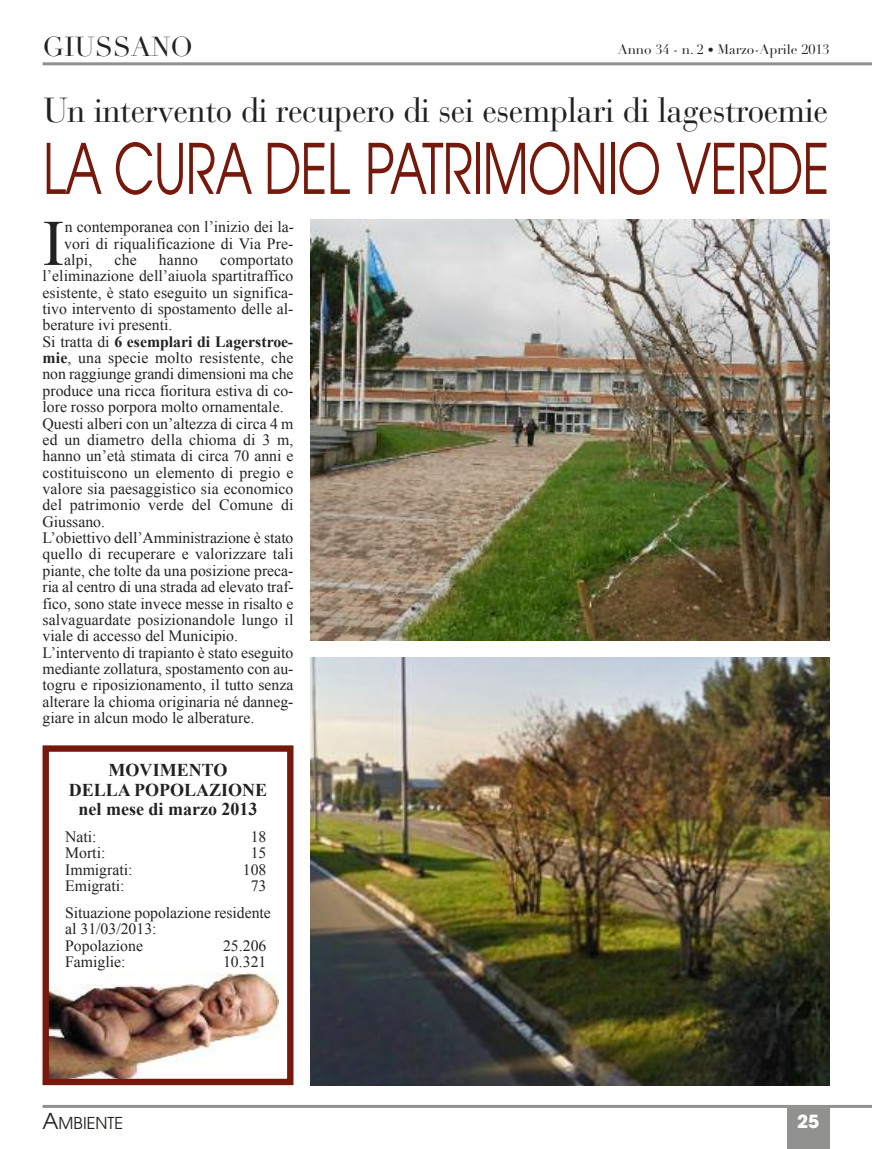
<style>
.page{position:relative;width:872px;height:1149px;background:#fff}
.page>*{position:absolute;margin:0;border:0;box-sizing:border-box;transform-origin:0 0}
.t1{font:69px "Avant Garde";letter-spacing:-.02em;color:#76180b;scale:.73 1}
.t2{font:65.1px "Times New Roman";color:#222221}
.t3{font:34.5px "Bauer Bodoni";letter-spacing:-.01em;color:#222221;scale:.95 1}
.t4{font:27px "Didot LH";color:#222221}
.t5{font:700 18px/19.5px "Times New Roman";color:#222221;text-align:center}
.t6{font:700 18px "Avant Garde";color:#fff}
.t7{font:16.35px "Avant Garde";color:#222221}
.t8{font:15.75px/16.4px "Times New Roman";color:#222221}
.t9{font:13.5px "Didot LH";color:#222221}
.s1{font-size:12px}
.s2{font-weight:700}
.s3{font-size:21.75px}
</style>
<div class="page">
<img style="left:50px;top:973px;width:229px;height:104px">
<div style="left:787px;top:1106px;width:42px;height:42px;background:#919190"></div>
<hr style="left:43px;top:62px;width:829px;height:3px;background:#919190">
<hr style="left:43px;top:1104px;width:829px;height:3px;background:#919190">
<img style="left:310px;top:219px;width:519px;height:421px">
<img style="left:310px;top:657px;width:519px;height:427px">
<div style="left:43px;top:745px;width:250px;height:339px;border:6px solid #76180b"></div>
<h3 class="t4" style="left:43px;top:37px;width:152px">GIUSSANO</h3>
<p class="t9" style="left:618px;top:45px;width:213px">Anno 34 - n. 2 <span class="s1">•</span> Marzo-Aprile 2013</p>
<h3 class="t3" style="left:44px;top:97px;width:827px">Un intervento di recupero di sei esemplari di lagestroemie</h3>
<h1 class="t1" style="left:43px;top:143px;width:1079px">LA CURA DEL PATRIMONIO VERDE</h1>
<h2 class="t2" style="left:43px;top:207px;width:23px">I</h2>
<p class="t8" style="left:64px;top:219px;width:231px;text-align:justify">n contemporanea con l’inizio dei la&shy;vori di riqualificazione di Via Pre&shy;alpi,</p>
<p class="t8" style="left:114px;top:251px;width:24px">che</p>
<p class="t8" style="left:159px;top:251px;width:41px">hanno</p>
<p class="t8" style="left:43px;top:251px;width:253px;text-indent:178px">comportato l’eliminazione dell’aiuola spartitraffico esistente, è stato eseguito un significa&shy;tivo intervento di spostamento delle al&shy;berature ivi presenti.<br>Si tratta di <span class="s2">6 esemplari di Lagerstroe&shy;mie</span>, una specie molto resistente, che non raggiunge grandi dimensioni ma che produce una ricca fioritura estiva di co&shy;lore rosso porpora molto ornamentale.<br>Questi alberi con un’altezza di circa 4 m ed un diametro della chioma di 3 m, hanno un’età stimata di circa 70 anni e costituiscono un elemento di pregio e valore sia paesaggistico sia economico del patrimonio verde del Comune di Giussano.<br>L’obiettivo dell’Amministrazione è stato quello di recuperare e valorizzare tali piante, che tolte da una posizione preca&shy;ria al centro di una strada ad elevato traf&shy;fico, sono state invece messe in risalto e salvaguardate posizionandole lungo il viale di accesso del Municipio.<br>L’intervento di trapianto è stato eseguito mediante zollatura, spostamento con au&shy;togru e riposizionamento, il tutto senza alterare la chioma originaria né danneg&shy;giare in alcun modo le alberature.</p>
<p class="t5" style="left:69px;top:760px;width:200px">MOVIMENTO<br>DELLA POPOLAZIONE nel mese di marzo 2013</p>
<p class="t8" style="left:65px;top:828px;width:33px">Nati:</p>
<p class="t8" style="left:251px;top:828px;width:17px">18</p>
<p class="t8" style="left:65px;top:844px;width:42px">Morti:</p>
<p class="t8" style="left:251px;top:844px;width:17px">15</p>
<p class="t8" style="left:65px;top:860px;width:69px">Immigrati:</p>
<p class="t8" style="left:243px;top:860px;width:25px">108</p>
<p class="t8" style="left:65px;top:877px;width:61px">Emigrati:</p>
<p class="t8" style="left:65px;top:871px;width:207px;line-height:26.8px;text-align:right">73<br>Situazione popolazione residente</p>
<p class="t8" style="left:65px;top:920px;width:93px">al 31/03/2013:<br>Popolazione</p>
<p class="t8" style="left:223px;top:936px;width:45px">25.206</p>
<p class="t8" style="left:65px;top:953px;width:62px">Famiglie:</p>
<p class="t8" style="left:223px;top:953px;width:45px">10.321</p>
<p class="t7" style="left:43px;top:1116px;width:82px"><span class="s3">A</span>MBIENTE</p>
<p class="t6" style="left:797px;top:1114px;width:24px">25</p>
</div>
